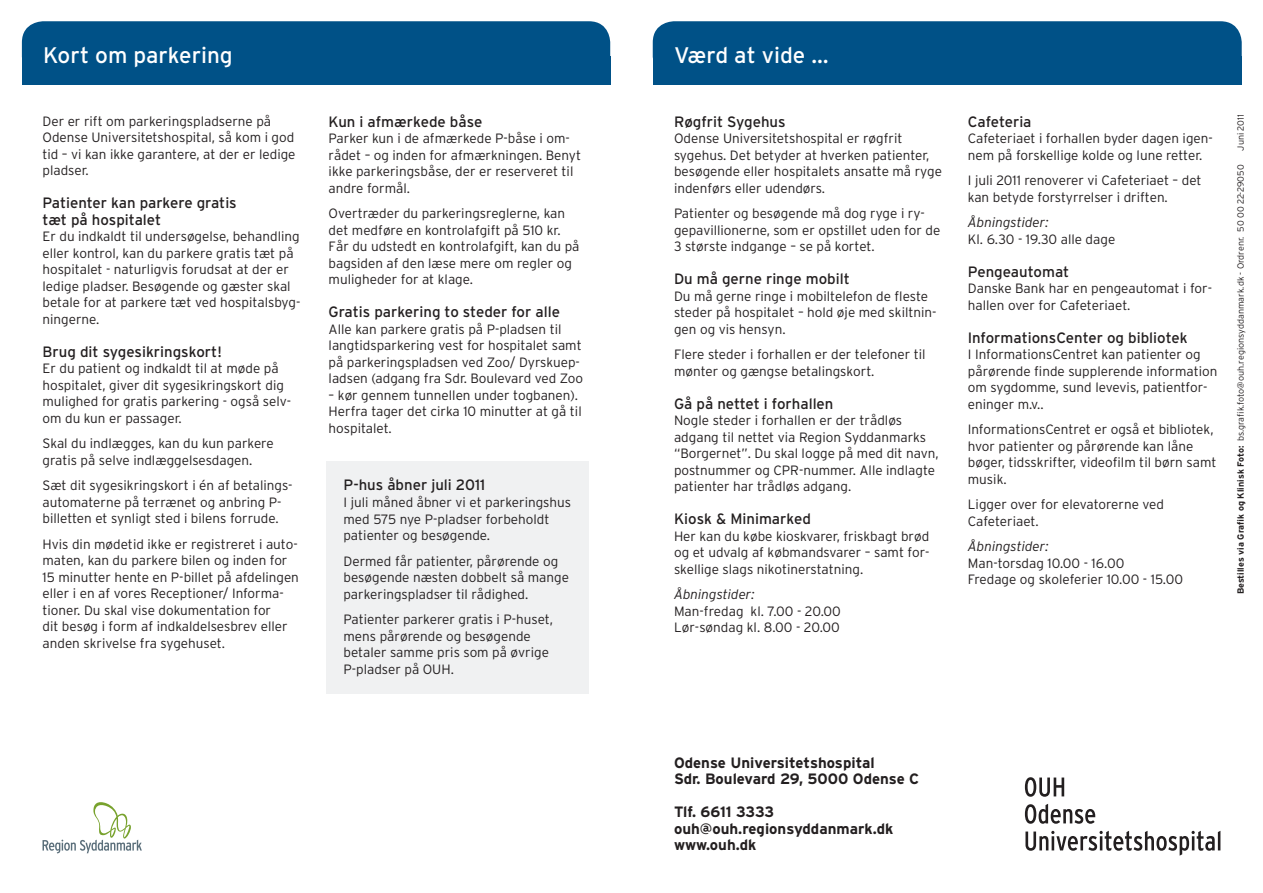
<style>
.page{position:relative;width:1263px;height:893px;background:#fff}
.page>*{position:absolute;margin:0;border:0;box-sizing:border-box;transform-origin:0 0}
.bagsideadresse_lys{font:22.5px "Interstate";color:#fff}
.mellem{font:15px "Interstate";color:#231f20}
.bagsideadresse_lys-2{font:700 15px "Interstate";color:#231f20}
.Brød{font:300 13.5px/16.5px "Interstate";color:#231f20}
.Brød-2{font:italic 300 13.5px "Interstate";color:#231f20}
.t1{font:300 9px "Interstate";color:#231f20}
.s1{font-weight:700}
</style>
<div class="page">
<svg style="left:43px;top:802px;width:99px;height:51px"></svg>
<div style="left:653px;top:21px;width:589px;height:57px;background:#005187;border-radius:21px"></div>
<div style="left:22px;top:21px;width:588px;height:57px;background:#005187;border-radius:21px"></div>
<div style="left:653px;top:57px;width:589px;height:28px;background:#005187"></div>
<div style="left:22px;top:57px;width:588px;height:28px;background:#005187"></div>
<svg style="left:1025px;top:777px;width:39px;height:20px"></svg>
<svg style="left:1025px;top:804px;width:70px;height:20px"></svg>
<svg style="left:1025px;top:831px;width:195px;height:25px"></svg>
<div style="left:326px;top:461px;width:263px;height:233px;background:#f0f1f2"></div>
<p class="bagsideadresse_lys" style="left:43px;top:42px;width:191px">Kort om parkering</p>
<p class="bagsideadresse_lys" style="left:674px;top:42px;width:156px">Værd at vide …</p>
<p class="Brød" style="left:43px;top:113px;width:255px">Der er rift om parkeringspladserne på Odense Universitetshospital, så kom i god tid – vi kan ikke garantere, at der er ledige pladser.</p>
<p class="mellem" style="left:43px;top:195px;width:196px">Patienter kan parkere gratis</p>
<p class="mellem" style="left:43px;top:211px;width:120px">tæt på hospitalet</p>
<p class="Brød" style="left:43px;top:228px;width:259px">Er du indkaldt til undersøgelse, behandling eller kontrol, kan du parkere gratis tæt på hospitalet - naturligvis forudsat at der er ledige pladser. Besøgende og gæster skal betale for at parkere tæt ved hospitalsbyg&shy;ningerne.</p>
<p class="mellem" style="left:43px;top:343px;width:181px">Brug dit sygesikringskort!</p>
<p class="Brød" style="left:43px;top:360px;width:250px">Er du patient og indkaldt til at møde på hospitalet, giver dit sygesikringskort dig mulighed for gratis parkering - også selv&shy;om du kun er passager.</p>
<p class="Brød" style="left:43px;top:435px;width:233px">Skal du indlægges, kan du kun parkere gratis på selve indlæggelsesdagen.</p>
<p class="Brød" style="left:43px;top:477px;width:251px">Sæt dit sygesikringskort i én af betalings&shy;automaterne på terrænet og anbring P&shy;billetten et synligt sted i bilens forrude.</p>
<p class="Brød" style="left:43px;top:536px;width:258px">Hvis din mødetid ikke er registreret i auto&shy;maten, kan du parkere bilen og inden for 15 minutter hente en P-billet på afdelingen eller i en af vores Receptioner/ Informa&shy;tioner. Du skal vise dokumentation for<br>dit besøg i form af indkaldelsesbrev eller anden skrivelse fra sygehuset.</p>
<p class="mellem" style="left:329px;top:113px;width:155px">Kun i afmærkede båse</p>
<p class="Brød" style="left:329px;top:130px;width:254px">Parker kun i de afmærkede P-båse i om&shy;rådet – og inden for afmærkningen. Benyt ikke parkeringsbåse, der er reserveret til andre formål.</p>
<p class="Brød" style="left:329px;top:205px;width:252px">Overtræder du parkeringsreglerne, kan det medføre en kontrolafgift på 510 kr.<br>Får du udstedt en kontrolafgift, kan du på bagsiden af den læse mere om regler og muligheder for at klage.</p>
<p class="mellem" style="left:329px;top:304px;width:233px">Gratis parkering to steder for alle</p>
<p class="Brød" style="left:329px;top:321px;width:256px">Alle kan parkere gratis på P-pladsen til langtidsparkering vest for hospitalet samt på parkeringspladsen ved Zoo/ Dyrskuep&shy;ladsen (adgang fra Sdr. Boulevard ved Zoo</p>
<p class="Brød" style="left:329px;top:387px;width:255px">– kør gennem tunnellen under togbanen).<br>Herfra tager det cirka 10 minutter at gå til hospitalet.</p>
<p class="mellem" style="left:343px;top:477px;width:143px">P-hus åbner juli 2011</p>
<p class="Brød" style="left:343px;top:494px;width:229px">I juli måned åbner vi et parkeringshus med 575 nye P-pladser forbeholdt patienter og besøgende.</p>
<p class="Brød" style="left:343px;top:552px;width:227px">Dermed får patienter, pårørende og besøgende næsten dobbelt så mange parkeringspladser til rådighed.</p>
<p class="Brød" style="left:343px;top:611px;width:211px">Patienter parkerer gratis i P-huset, mens pårørende og besøgende betaler samme pris som på øvrige<br>P-pladser på OUH.</p>
<p class="mellem" style="left:674px;top:113px;width:113px">Røgfrit Sygehus</p>
<p class="Brød" style="left:674px;top:130px;width:269px">Odense Universitetshospital er røgfrit sygehus. Det betyder at hverken patienter, besøgende eller hospitalets ansatte må ryge indenførs eller udendørs.</p>
<p class="Brød" style="left:674px;top:205px;width:268px">Patienter og besøgende må dog ryge i ry&shy;gepavillionerne, som er opstillet uden for de<br>3 største indgange – se på kortet.</p>
<p class="mellem" style="left:674px;top:271px;width:177px">Du må gerne ringe mobilt</p>
<p class="Brød" style="left:674px;top:288px;width:264px">Du må gerne ringe i mobiltelefon de fleste steder på hospitalet – hold øje med skiltnin&shy;gen og vis hensyn.</p>
<p class="Brød" style="left:674px;top:346px;width:253px">Flere steder i forhallen er der telefoner til mønter og gængse betalingskort.</p>
<p class="mellem" style="left:674px;top:395px;width:161px">Gå på nettet i forhallen</p>
<p class="Brød" style="left:674px;top:412px;width:266px">Nogle steder i forhallen er der trådløs adgang til nettet via Region Syddanmarks “Borgernet”. Du skal logge på med dit navn, postnummer og CPR-nummer. Alle indlagte patienter har trådløs adgang.</p>
<p class="mellem" style="left:674px;top:511px;width:138px">Kiosk &amp; Minimarked</p>
<p class="Brød" style="left:674px;top:528px;width:257px;text-align:justify">Her kan du købe kioskvarer, friskbagt brød og et udvalg af købmandsvarer – samt for&shy;skellige slags nikotinerstatning.</p>
<p class="Brød-2" style="left:674px;top:587px;width:82px">Åbningstider:</p>
<p class="Brød" style="left:674px;top:603px;width:168px">Man-fredag kl. 7.00 - 20.00</p>
<p class="Brød" style="left:674px;top:619px;width:167px">Lør-søndag kl. 8.00 - 20.00</p>
<p class="mellem" style="left:968px;top:113px;width:65px">Cafeteria</p>
<p class="Brød" style="left:968px;top:130px;width:246px">Cafeteriaet i forhallen byder dagen igen&shy;nem på forskellige kolde og lune retter.</p>
<p class="Brød" style="left:968px;top:172px;width:235px">I juli 2011 renoverer vi Cafeteriaet – det kan betyde forstyrrelser i driften.</p>
<p class="Brød-2" style="left:968px;top:215px;width:82px">Åbningstider:</p>
<p class="Brød" style="left:968px;top:231px;width:149px">Kl. 6.30 - 19.30 alle dage</p>
<p class="mellem" style="left:968px;top:263px;width:103px">Pengeautomat</p>
<p class="Brød" style="left:968px;top:280px;width:246px">Danske Bank har en pengeautomat i for&shy;hallen over for Cafeteriaet.</p>
<p class="mellem" style="left:968px;top:329px;width:221px">InformationsCenter og bibliotek</p>
<p class="Brød" style="left:968px;top:346px;width:251px">I InformationsCentret kan patienter og pårørende finde supplerende information om sygdomme, sund levevis, patientfor&shy;eninger m.v..</p>
<p class="Brød" style="left:968px;top:421px;width:250px">InformationsCentret er også et bibliotek, hvor patienter og pårørende kan låne bøger, tidsskrifter, videofilm til børn samt musik.</p>
<p class="Brød" style="left:968px;top:496px;width:198px">Ligger over for elevatorerne ved</p>
<p class="Brød" style="left:968px;top:513px;width:72px">Cafeteriaet.</p>
<p class="Brød-2" style="left:968px;top:539px;width:82px">Åbningstider:</p>
<p class="Brød" style="left:968px;top:555px;width:158px">Man-torsdag 10.00 - 16.00</p>
<p class="Brød" style="left:968px;top:571px;width:217px">Fredage og skoleferier 10.00 - 15.00</p>
<p class="t1" style="left:1235px;top:151px;width:38px;rotate:-90deg">Juni 2011</p>
<p class="t1" style="left:1235px;top:594px;width:431px;rotate:-90deg"><span class="s1">Bestilles via Grafik og Klinisk Foto:</span> bs.grafik.foto@ouh.regionsyddanmark.dk - Ordrenr. 50 00 22-29050</p>
<p class="bagsideadresse_lys-2" style="left:674px;top:754px;width:202px">Odense Universitetshospital</p>
<p class="bagsideadresse_lys-2" style="left:674px;top:771px;width:247px">Sdr. Boulevard 29, 5000 Odense C</p>
<p class="bagsideadresse_lys-2" style="left:674px;top:804px;width:102px">Tlf. 6611 3333</p>
<p class="bagsideadresse_lys-2" style="left:674px;top:820px;width:221px">ouh@ouh.regionsyddanmark.dk</p>
<p class="bagsideadresse_lys-2" style="left:674px;top:837px;width:84px">www.ouh.dk</p>
</div>
